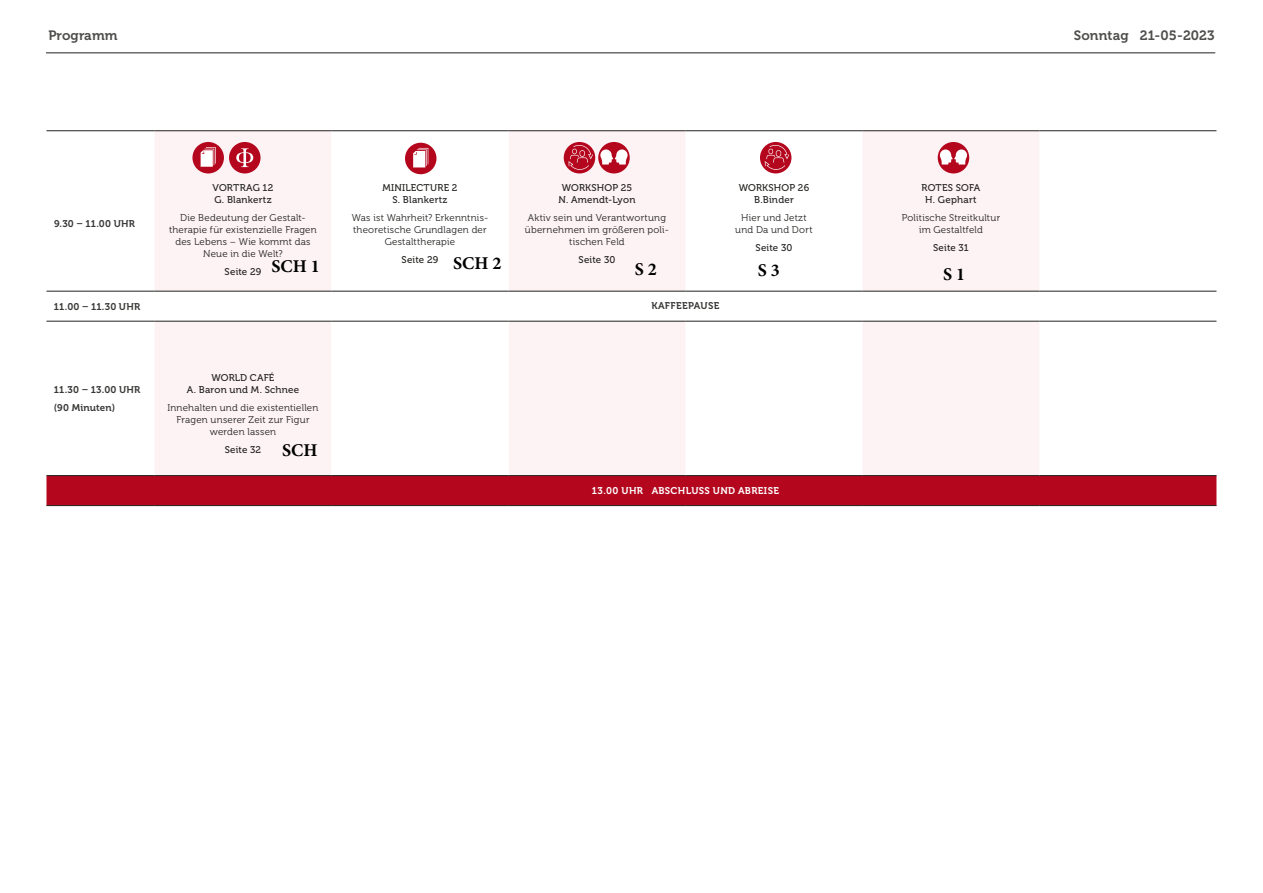
<style>
.page{position:relative;width:1263px;height:893px;background:#fff}
.page>*{position:absolute;margin:0;border:0;box-sizing:border-box;transform-origin:0 0}
.t1{font:700 18px "Minion Pro";color:#000}
.t2{font:13.5px "Museo 700";letter-spacing:.01em;color:#4e4f4d}
.t3{font:9.75px/12px "Museo 300";letter-spacing:.02em;color:#222220;text-align:center}
.t4{font:9.75px/12px "Museo 500";letter-spacing:.02em;color:#222220;text-align:center}
.t5{font:9.75px/18px "Museo 700";letter-spacing:.02em;color:#383836}
.t6{font:9.75px "Museo 700";letter-spacing:.035em;color:#fff}
</style>
<div class="page">
<svg style="left:46px;top:131px;width:1170px;height:344px"></svg>
<div style="left:46px;top:476px;width:1170px;height:29px;background:#b4071e"></div>
<hr style="left:46px;top:130px;width:108px;height:1px;background:#222220">
<hr style="left:154px;top:130px;width:178px;height:1px;background:#222220">
<hr style="left:332px;top:130px;width:176px;height:1px;background:#222220">
<hr style="left:508px;top:130px;width:178px;height:1px;background:#222220">
<hr style="left:686px;top:130px;width:176px;height:1px;background:#222220">
<hr style="left:862px;top:130px;width:178px;height:1px;background:#222220">
<hr style="left:1040px;top:130px;width:176px;height:1px;background:#222220">
<hr style="left:46px;top:291px;width:108px;height:1px;background:#222220">
<hr style="left:154px;top:291px;width:178px;height:1px;background:#222220">
<hr style="left:332px;top:291px;width:176px;height:1px;background:#222220">
<hr style="left:508px;top:291px;width:178px;height:1px;background:#222220">
<hr style="left:686px;top:291px;width:176px;height:1px;background:#222220">
<hr style="left:862px;top:291px;width:178px;height:1px;background:#222220">
<hr style="left:1040px;top:291px;width:176px;height:1px;background:#222220">
<hr style="left:46px;top:321px;width:108px;height:1px;background:#222220">
<hr style="left:154px;top:321px;width:178px;height:1px;background:#222220">
<hr style="left:332px;top:321px;width:176px;height:1px;background:#222220">
<hr style="left:508px;top:321px;width:178px;height:1px;background:#222220">
<hr style="left:686px;top:321px;width:176px;height:1px;background:#222220">
<hr style="left:862px;top:321px;width:178px;height:1px;background:#222220">
<hr style="left:1040px;top:321px;width:176px;height:1px;background:#222220">
<hr style="left:46px;top:475px;width:108px;height:1px;background:#222220">
<hr style="left:46px;top:505px;width:108px;height:1px;background:#222220">
<hr style="left:154px;top:475px;width:178px;height:1px;background:#222220">
<hr style="left:154px;top:505px;width:178px;height:1px;background:#222220">
<hr style="left:332px;top:505px;width:176px;height:1px;background:#222220">
<hr style="left:508px;top:505px;width:178px;height:1px;background:#222220">
<hr style="left:686px;top:505px;width:176px;height:1px;background:#222220">
<hr style="left:862px;top:505px;width:178px;height:1px;background:#222220">
<hr style="left:1040px;top:505px;width:176px;height:1px;background:#222220">
<hr style="left:332px;top:475px;width:176px;height:1px;background:#222220">
<hr style="left:508px;top:475px;width:178px;height:1px;background:#222220">
<hr style="left:686px;top:475px;width:176px;height:1px;background:#222220">
<hr style="left:862px;top:475px;width:178px;height:1px;background:#222220">
<hr style="left:1040px;top:475px;width:176px;height:1px;background:#222220">
<div style="left:760px;top:142px;width:31px;height:31px;background:#b4071e;border-radius:50%"></div>
<svg style="left:765px;top:144px;width:24px;height:26px"></svg>
<div style="left:192px;top:142px;width:32px;height:31px;background:#b4071e;border-radius:50%"></div>
<svg style="left:201px;top:150px;width:12px;height:17px"></svg>
<div style="left:204px;top:149px;width:10px;height:16px;background:#fff"></div>
<svg style="left:206px;top:147px;width:10px;height:17px"></svg>
<div style="left:229px;top:142px;width:32px;height:31px;background:#b4071e;border-radius:50%"></div>
<svg style="left:236px;top:148px;width:17px;height:19px"></svg>
<div style="left:598px;top:142px;width:32px;height:31px;background:#b4071e;border-radius:50%"></div>
<svg style="left:600px;top:149px;width:28px;height:15px"></svg>
<div style="left:564px;top:142px;width:31px;height:31px;background:#b4071e;border-radius:50%"></div>
<svg style="left:569px;top:144px;width:24px;height:26px"></svg>
<div style="left:405px;top:143px;width:31px;height:31px;background:#b4071e;border-radius:50%"></div>
<svg style="left:413px;top:151px;width:12px;height:16px"></svg>
<div style="left:417px;top:149px;width:10px;height:17px;background:#fff"></div>
<svg style="left:418px;top:148px;width:10px;height:16px"></svg>
<div style="left:938px;top:142px;width:31px;height:31px;background:#b4071e;border-radius:50%"></div>
<svg style="left:940px;top:149px;width:27px;height:15px"></svg>
<hr style="left:46px;top:52px;width:1169px;height:1px;background:#222220">
<h2 class="t2" style="left:48px;top:28px;width:71px">Programm</h2>
<h2 class="t2" style="left:1074px;top:28px;width:142px">Sonntag 21-05-2023</h2>
<p class="t5" style="left:54px;top:215px;width:82px">9.30 – 11.00 UHR</p>
<p class="t4" style="left:213px;top:181px;width:62px;text-align:left">VORTRAG 12<br>G. Blankertz</p>
<p class="t3" style="left:169px;top:211px;width:149px">Die Bedeutung der Gestalt&shy;therapie für existenzielle Fragen des Lebens – Wie kommt das<br>Neue in die Welt?</p>
<p class="t4" style="left:225px;top:265px;width:38px">Seite 29</p>
<p class="t4" style="left:382px;top:181px;width:77px">MINILECTURE 2<br>S. Blankertz</p>
<p class="t3" style="left:352px;top:211px;width:138px">Was ist Wahrheit? Erkenntnis&shy;theoretische Grundlagen der<br>Gestalttherapie</p>
<p class="t4" style="left:402px;top:253px;width:38px">Seite 29</p>
<p class="t4" style="left:559px;top:181px;width:78px">WORKSHOP 25<br>N. Amendt-Lyon</p>
<p class="t3" style="left:525px;top:211px;width:145px">Aktiv sein und Verantwortung übernehmen im größeren poli&shy;tischen Feld</p>
<p class="t4" style="left:579px;top:253px;width:38px">Seite 30</p>
<p class="t4" style="left:739px;top:181px;width:72px">WORKSHOP 26<br>B.Binder</p>
<p class="t3" style="left:735px;top:211px;width:79px">Hier und Jetzt und Da und Dort</p>
<p class="t4" style="left:756px;top:241px;width:38px">Seite 30</p>
<p class="t4" style="left:922px;top:181px;width:60px">ROTES SOFA<br>H. Gephart</p>
<p class="t3" style="left:902px;top:211px;width:100px">Politische Streitkultur im Gestaltfeld</p>
<p class="t4" style="left:933px;top:241px;width:37px">Seite 31</p>
<h1 class="t1" style="left:271px;top:253px;width:50px">SCH 1</h1>
<h1 class="t1" style="left:453px;top:250px;width:50px">SCH 2</h1>
<h1 class="t1" style="left:635px;top:256px;width:23px">S 2</h1>
<h1 class="t1" style="left:758px;top:258px;width:23px">S 3</h1>
<h1 class="t1" style="left:943px;top:262px;width:23px">S 1</h1>
<p class="t5" style="left:54px;top:297px;width:88px">11.00 – 11.30 UHR</p>
<p class="t5" style="left:651px;top:297px;width:69px">KAFFEEPAUSE</p>
<p class="t5" style="left:54px;top:381px;width:88px">11.30 – 13.00 UHR (90 Minuten)</p>
<p class="t4" style="left:187px;top:372px;width:114px">WORLD CAFÉ<br>A. Baron und M. Schnee</p>
<p class="t3" style="left:167px;top:402px;width:152px">Innehalten und die existentiellen<br>Fragen unserer Zeit zur Figur werden lassen</p>
<p class="t4" style="left:225px;top:444px;width:38px">Seite 32</p>
<h1 class="t1" style="left:282px;top:438px;width:37px">SCH</h1>
<p class="t6" style="left:592px;top:485px;width:189px">13.00 UHR ABSCHLUSS UND ABREISE</p>
</div>
